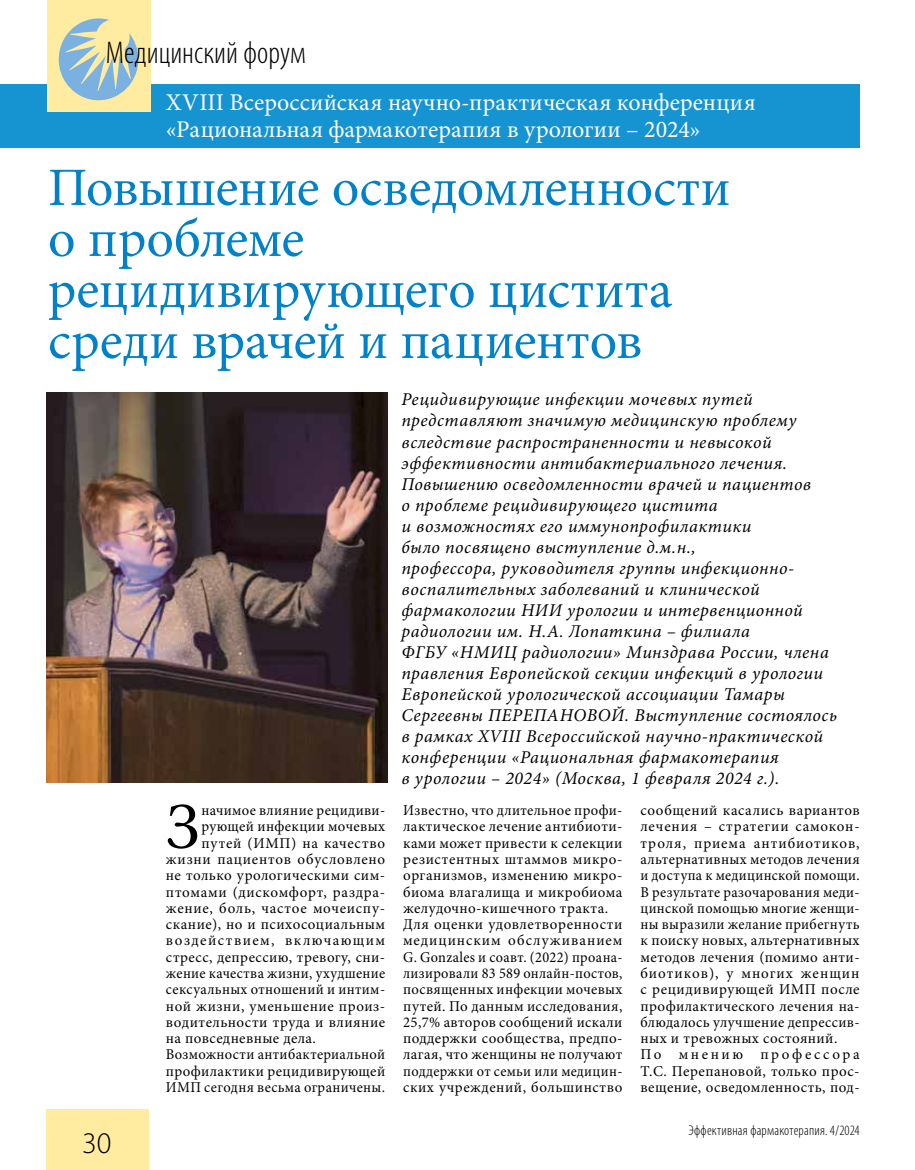
<style>
.page{position:relative;width:915px;height:1170px;background:#fff}
.page>*{position:absolute;margin:0;border:0;box-sizing:border-box;transform-origin:0 0}
.t1{font:65.1px "Minion Pro";color:#000}
.t2{font:54px/51px "Minion Pro";letter-spacing:-.005em;color:#0081c8}
.t3{font:300 condensed 31.5px "Myriad Pro";color:#000}
.t4{font:300 30px "Myriad Pro";color:#000}
.t5{font:24px/27px "Minion Pro";letter-spacing:.005em;color:#fff}
.t6{font:italic 18px/21px "Minion Pro";letter-spacing:.03em;color:#000}
.t7{font:15px/16.2px "Minion Pro";letter-spacing:.03em;color:#000}
.t8{font:15px "Minion Pro";letter-spacing:.03em;color:#000;scale:.96 1}
.t9{font:15px "Minion Pro";letter-spacing:.05em;color:#000}
.t10{font:15px "Minion Pro";letter-spacing:.095em;color:#000}
.t11{font:300 condensed 14.25px "Myriad Pro";letter-spacing:.015em;color:#000}
</style>
<div class="page">
<div style="left:0;top:84px;width:859px;height:63px;background:#1694d2"></div>
<div style="left:47px;top:1108px;width:102px;height:61px;background:#ffeca1"></div>
<div style="left:47px;top:0;width:103px;height:112px;background:#ffeca1"></div>
<svg style="left:59px;top:18px;width:79px;height:82px"></svg>
<img style="left:47px;top:392px;width:340px;height:390px">
<h3 class="t3" style="left:106px;top:34px;width:201px">Медицинский форум</h3>
<h3 class="t5" style="left:166px;top:89px;width:591px">XVIII Всероссийская научно-практическая конференция «Рациональная фармакотерапия в урологии – 2024»</h3>
<h2 class="t2" style="left:48px;top:162px;width:683px">Повышение осведомленности о проблеме рецидивирующего цистита среди врачей и пациентов</h2>
<p class="t6" style="left:401px;top:389px;width:437px">Рецидивирующие инфекции мочевых путей представляют значимую медицинскую проблему вследствие распространенности и невысокой эффективности антибактериального лечения.<br>Повышению осведомленности врачей и пациентов<br>о проблеме рецидивирующего цистита<br>и возможностях его иммунопрофилактики<br>было посвящено выступление д.м.н.,<br>профессора, руководителя группы инфекционно&shy;воспалительных заболеваний и клинической фармакологии НИИ урологии и интервенционной радиологии им. Н.А. Лопаткина – филиала<br>ФГБУ «НМИЦ радиологии» Минздрава России, члена правления Европейской секции инфекций в урологии Европейской урологической ассоциации Тамары Сергеевны ПЕРЕПАНОВОЙ. Выступление состоялось в рамках XVIII Всероссийской научно-практической конференции «Рациональная фармакотерапия<br>в урологии – 2024» (Москва, 1 февраля 2024 г.).</p>
<h3 class="t4" style="left:82px;top:1126px;width:31px">30</h3>
<h1 class="t1" style="left:166px;top:783px;width:35px">З</h1>
<p class="t7" style="left:201px;top:802px;width:185px">начимое влияние рецидиви-</p>
<p class="t7" style="left:201px;top:818px;width:185px">рующей инфекции мочевых</p>
<p class="t7" style="left:201px;top:834px;width:185px">путей (ИМП) на качество</p>
<p class="t9" style="left:166px;top:849px;width:221px">жизни пациентов обусловлено</p>
<p class="t7" style="left:166px;top:867px;width:221px">не только урологическими сим-</p>
<p class="t7" style="left:166px;top:883px;width:221px">птомами (дискомфорт, раздра-</p>
<p class="t9" style="left:166px;top:897px;width:221px">жение, боль, частое мочеиспу-</p>
<p class="t7" style="left:166px;top:916px;width:221px">скание), но и психосоциальным</p>
<p class="t10" style="left:166px;top:930px;width:221px">воздействием, включающим</p>
<p class="t7" style="left:166px;top:948px;width:221px">стресс, депрессию, тревогу, сни-</p>
<p class="t8" style="left:166px;top:963px;width:230px">жение качества жизни, ухудшение</p>
<p class="t7" style="left:166px;top:981px;width:221px">сексуальных отношений и интим-</p>
<p class="t7" style="left:166px;top:997px;width:221px">ной жизни, уменьшение произ-</p>
<p class="t7" style="left:166px;top:1013px;width:221px">водительности труда и влияние</p>
<p class="t7" style="left:166px;top:1030px;width:151px">на повседневные дела.</p>
<p class="t7" style="left:166px;top:1046px;width:220px">Возможности антибактериальной</p>
<p class="t7" style="left:166px;top:1062px;width:221px">профилактики рецидивирующей</p>
<p class="t8" style="left:166px;top:1076px;width:230px">ИМП сегодня весьма ограничены.</p>
<p class="t7" style="left:403px;top:802px;width:221px">Известно, что длительное профи&shy;лактическое лечение антибиоти&shy;ками может привести к селекции резистентных штаммов микро&shy;организмов, изменению микро&shy;биома влагалища и микробиома желудочно-кишечного тракта.<br>Для оценки удовлетворенности медицинским обслуживанием<br>G. Gonzales и соавт. (2022) проана&shy;лизировали 83 589 онлайн-постов, посвященных инфекции мочевых путей. По данным исследования,<br>25,7% авторов сообщений искали поддержки сообщества, предпо&shy;лагая, что женщины не получают поддержки от семьи или медицин&shy;ских учреждений, большинство</p>
<p class="t7" style="left:640px;top:802px;width:221px">сообщений касались вариантов лечения – стратегии самокон&shy;троля, приема антибиотиков, альтернативных методов лечения и доступа к медицинской помощи.<br>В результате разочарования меди&shy;цинской помощью многие женщи&shy;ны выразили желание прибегнуть к поиску новых, альтернативных методов лечения (помимо анти&shy;биотиков), у многих женщин с рецидивирующей ИМП после профилактического лечения на&shy;блюдалось улучшение депрессив&shy;ных и тревожных состояний.<br>По мнению профессора<br>Т.С. Перепановой, только прос&shy;вещение, осведомленность, под-</p>
<p class="t11" style="left:688px;top:1121px;width:172px">Эффективная фармакотерапия. 4/2024</p>
</div>
